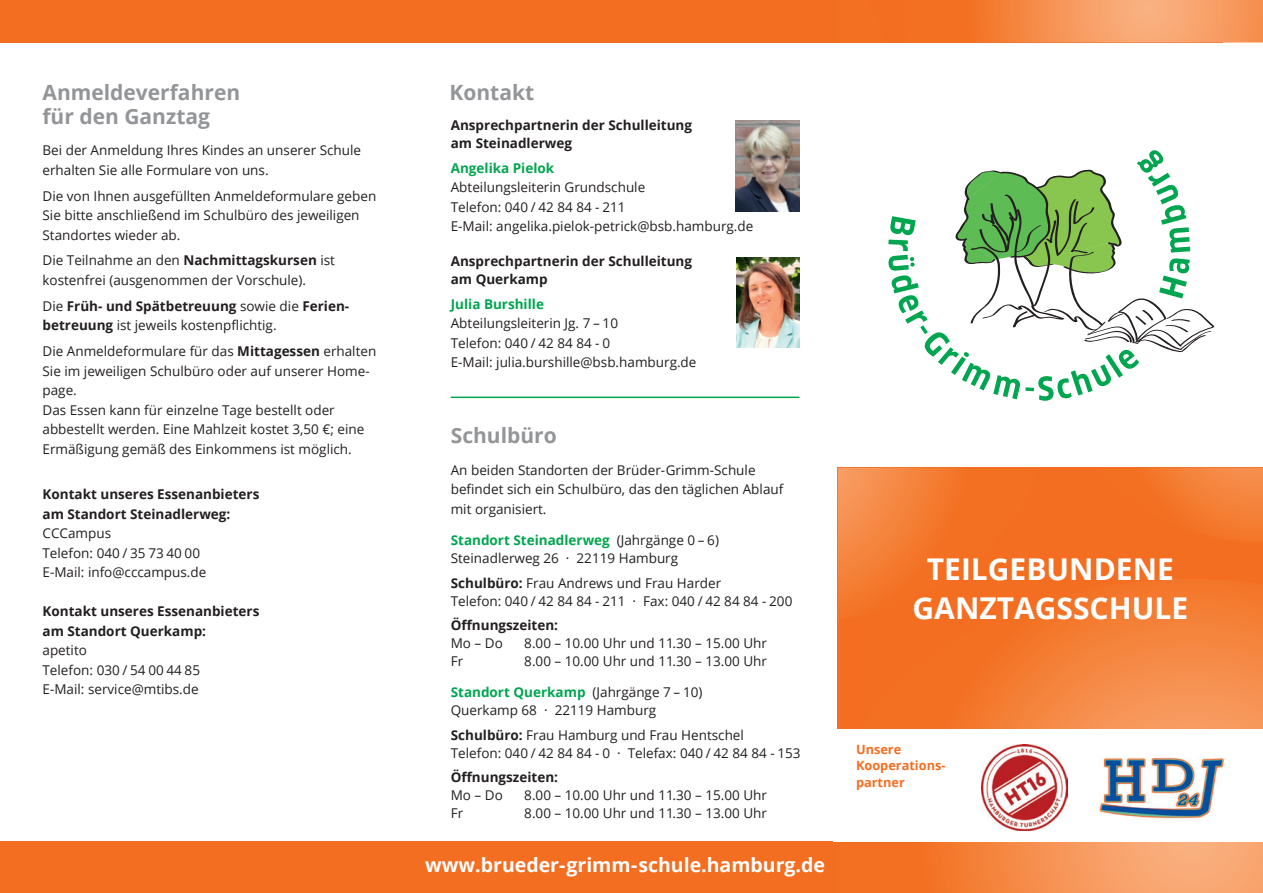
<style>
.page{position:relative;width:1263px;height:893px;background:#fff}
.page>*{position:absolute;margin:0;border:0;box-sizing:border-box;transform-origin:0 0}
.t1{font:700 30px/39px "Open Sans";color:#fff;text-align:center}
.t2{font:700 21px/24px "Open Sans";color:#939598}
.t3{font:700 19.5px "Open Sans";color:#fff}
.t4{font:13.5px/19.5px "Open Sans";color:#231f20}
.t5{font:700 13.5px/18px "Open Sans";color:#231f20}
.t6{font:700 13.5px "Open Sans";color:#00a54f}
.t7{font:700 12.75px/16.5px "Open Sans";color:#f36e21}
.s1{font-weight:700}
.s2{font-weight:700;color:#00a54f}
</style>
<div class="page">
<div style="left:0;top:842px;width:1263px;height:51px;background:#f36e21"></div>
<div style="left:838px;top:468px;width:425px;height:425px;background:#f36e21"></div>
<svg style="left:838px;top:586px;width:425px;height:307px"></svg>
<svg style="left:1152px;top:468px;width:111px;height:70px"></svg>
<svg style="left:838px;top:468px;width:199px;height:152px"></svg>
<div style="left:834px;top:730px;width:429px;height:112px;background:#fff"></div>
<img style="left:1100px;top:758px;width:125px;height:61px">
<svg style="left:888px;top:150px;width:326px;height:251px"></svg>
<div style="left:0;top:0;width:842px;height:43px;background:#f36e21"></div>
<hr style="left:451px;top:397px;width:348px;height:1px;background:#00a54f">
<img style="left:981px;top:744px;width:87px;height:86px">
<img style="left:736px;top:257px;width:64px;height:90px">
<div style="left:838px;top:0;width:385px;height:43px;background:#f36e21"></div>
<svg style="left:982px;top:0;width:281px;height:43px;background:#f7995e"></svg>
<img style="left:736px;top:120px;width:63px;height:91px">
<h2 class="t2" style="left:43px;top:80px;width:199px">Anmeldeverfahren für den Ganztag</h2>
<p class="t4" style="left:43px;top:140px;width:320px">Bei der Anmeldung Ihres Kindes an unserer Schule erhalten Sie alle Formulare von uns.</p>
<p class="t4" style="left:43px;top:186px;width:335px">Die von Ihnen ausgefüllten Anmeldeformulare geben<br>Sie bitte anschließend im Schulbüro des jeweiligen<br>Standortes wieder ab.</p>
<p class="t4" style="left:43px;top:250px;width:294px">Die Teilnahme an den <span class="s1">Nachmittagskursen</span> ist kostenfrei (ausgenommen der Vorschule).</p>
<p class="t4" style="left:43px;top:296px;width:307px">Die <span class="s1">Früh- und Spätbetreuung</span> sowie die <span class="s1">Ferien&shy;betreuung</span> ist jeweils kostenpflichtig.</p>
<p class="t4" style="left:43px;top:341px;width:335px">Die Anmeldeformulare für das <span class="s1">Mittagessen</span> erhalten Sie im jeweiligen Schulbüro oder auf unserer Home&shy;page.<br>Das Essen kann für einzelne Tage bestellt oder abbestellt werden. Eine Mahlzeit kostet 3,50 €; eine Ermäßigung gemäß des Einkommens ist möglich.</p>
<p class="t5" style="left:43px;top:484px;width:218px;line-height:19.5px">Kontakt unseres Essenanbieters am Standort -Steinadlerweg:</p>
<p class="t4" style="left:43px;top:523px;width:165px">CCCampus<br>Telefon: 040 / 35 73 40 00<br>E-Mail: info@cccampus.de</p>
<p class="t5" style="left:43px;top:601px;width:218px;line-height:19.5px">Kontakt unseres Essenanbieters am Standort Querkamp:</p>
<p class="t4" style="left:43px;top:640px;width:159px">apetito<br>Telefon: 030 / 54 00 44 85<br>E-Mail: service@mtibs.de</p>
<h2 class="t2" style="left:449px;top:80px;width:86px">Kontakt</h2>
<p class="t5" style="left:451px;top:115px;width:243px">Ansprechpartnerin der Schulleitung am Steinadlerweg</p>
<p class="t6" style="left:451px;top:158px;width:105px">Angelika Pielok</p>
<p class="t4" style="left:451px;top:177px;width:304px">Abteilungsleiterin Grundschule<br>Telefon: 040 / 42 84 84 - 211<br>E-Mail: angelika.pielok-petrick@bsb.hamburg.de</p>
<p class="t5" style="left:451px;top:252px;width:243px">Ansprechpartnerin der Schulleitung am Querkamp</p>
<p class="t6" style="left:451px;top:294px;width:95px">Julia Burshille</p>
<p class="t4" style="left:451px;top:313px;width:247px">Abteilungsleiterin Jg. 7 – 10<br>Telefon: 040 / 42 84 84 - 0<br>E-Mail: julia.burshille@bsb.hamburg.de</p>
<h2 class="t2" style="left:451px;top:423px;width:107px">Schulbüro</h2>
<p class="t4" style="left:451px;top:459px;width:334px">An beiden Standorten der Brüder-Grimm-Schule befindet sich ein Schulbüro, das den täglichen Ablauf mit organisiert.</p>
<p class="t4" style="left:451px;top:531px;width:270px;line-height:18px"><span class="s2">Standort Steinadlerweg</span> (Jahrgänge 0 – 6)<br>Steinadlerweg 26 · 22119 Hamburg</p>
<p class="t4" style="left:451px;top:573px;width:343px;line-height:18px"><span class="s1">Schulbüro:</span> Frau Andrews und Frau Harder<br>Telefon: 040 / 42 84 84 - 211 · Fax: 040 / 42 84 84 - 200</p>
<p class="t5" style="left:451px;top:616px;width:109px">Öffnungszeiten:</p>
<p class="t4" style="left:451px;top:633px;width:54px">Mo – Do</p>
<p class="t4" style="left:524px;top:633px;width:244px">8.00 – 10.00 Uhr und 11.30 – 15.00 Uhr</p>
<p class="t4" style="left:451px;top:651px;width:14px">Fr</p>
<p class="t4" style="left:524px;top:651px;width:244px">8.00 – 10.00 Uhr und 11.30 – 13.00 Uhr</p>
<p class="t4" style="left:451px;top:683px;width:253px;line-height:18px"><span class="s2">Standort Querkamp</span> (Jahrgänge 7 – 10)<br>Querkamp 68 · 22119 Hamburg</p>
<p class="t4" style="left:451px;top:725px;width:351px;line-height:18px"><span class="s1">Schulbüro:</span> Frau Hamburg und Frau Hentschel<br>Telefon: 040 / 42 84 84 - 0 · Telefax: 040 / 42 84 84 - 153</p>
<p class="t5" style="left:451px;top:768px;width:109px">Öffnungszeiten:</p>
<p class="t4" style="left:451px;top:785px;width:54px">Mo – Do</p>
<p class="t4" style="left:524px;top:785px;width:244px">8.00 – 10.00 Uhr und 11.30 – 15.00 Uhr</p>
<p class="t4" style="left:451px;top:803px;width:14px">Fr</p>
<p class="t4" style="left:524px;top:803px;width:244px">8.00 – 10.00 Uhr und 11.30 – 13.00 Uhr</p>
<h3 class="t3" style="left:425px;top:851px;width:401px">www.brueder-grimm-schule.hamburg.de</h3>
<h1 class="t1" style="left:912px;top:549px;width:277px">Teilgebundene<br>Ganztagsschule</h1>
<p class="t7" style="left:856px;top:741px;width:91px">Unsere<br>Kooperations&shy;partner</p>
</div>
